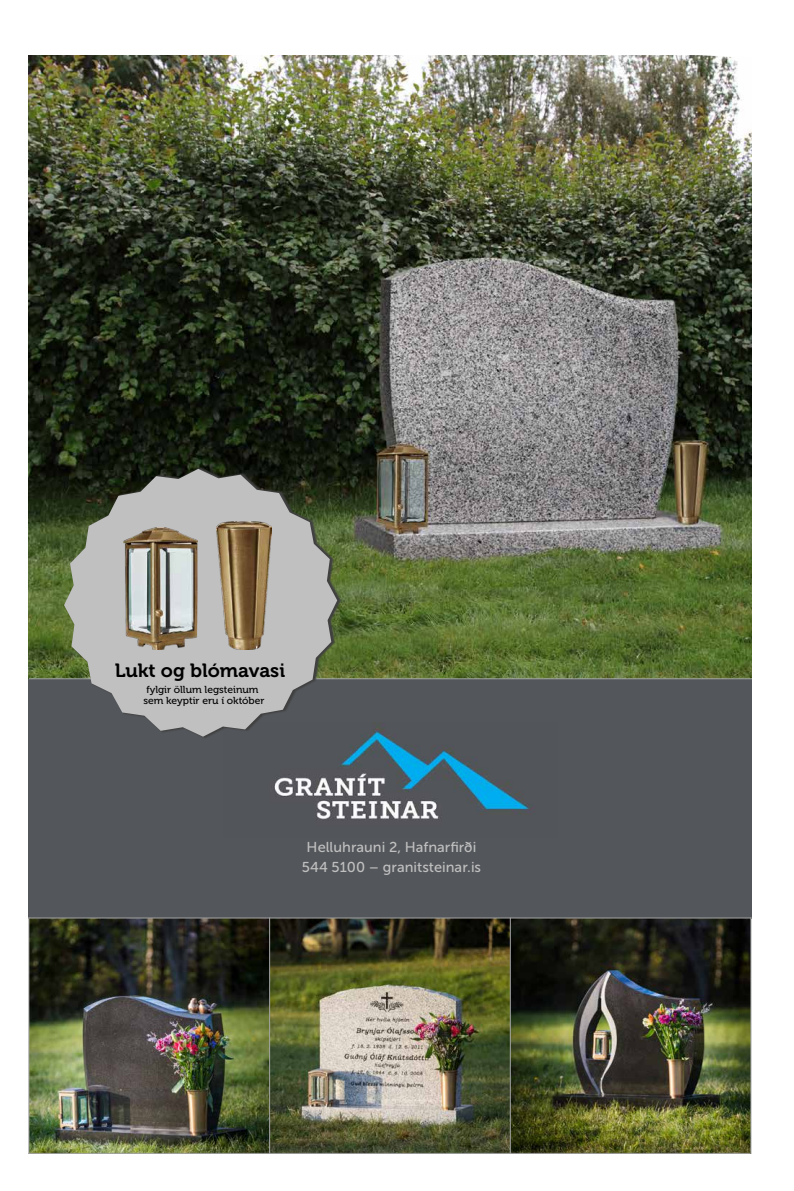
<style>
.page{position:relative;width:794px;height:1191px;background:#fff}
.page>*{position:absolute;margin:0;border:0;box-sizing:border-box;transform-origin:0 0}
.t1{font:19.1px "Museo 700";color:#000}
.t2{font:14.3px/20px "Museo Sans 500";color:#c0c0c0;text-align:center}
.t3{font:10.1px/10.1px "Museo 500";color:#000;text-align:center}
</style>
<div class="page">
<img style="left:28px;top:56px;width:723px;height:622px">
<div style="left:28px;top:679px;width:723px;height:239px;background:#53565a"></div>
<img style="left:274px;top:722px;width:258px;height:98px">
<hr style="left:29px;top:678px;width:722px;height:1px;background:#a4a5a5">
<img style="left:29px;top:918px;width:721px;height:234px">
<hr style="left:28px;top:1152px;width:722px;height:1px;background:#a4a5a5">
<hr style="left:510px;top:917px;width:1px;height:236px;background:#a4a5a5">
<hr style="left:750px;top:917px;width:1px;height:236px;background:#a4a5a5">
<hr style="left:269px;top:917px;width:1px;height:236px;background:#a4a5a5">
<hr style="left:28px;top:917px;width:1px;height:236px;background:#a4a5a5">
<hr style="left:28px;top:917px;width:723px;height:1px;background:#a4a5a5">
<svg style="left:63px;top:466px;width:278px;height:273px"></svg>
<svg style="left:64px;top:469px;width:273px;height:267px;background:#949791"></svg>
<img style="left:124px;top:528px;width:73px;height:122px">
<img style="left:216px;top:522px;width:56px;height:128px">
<h1 class="t1" style="left:115px;top:659px;width:172px">Lukt og blómavasi</h1>
<p class="t3" style="left:143px;top:685px;width:123px">fylgir öllum legsteinum sem keyptir eru í október</p>
<p class="t2" style="left:302px;top:836px;width:181px">Helluhrauni 2, Hafnarfirði<br>544 5100 – granitsteinar.is</p>
</div>
